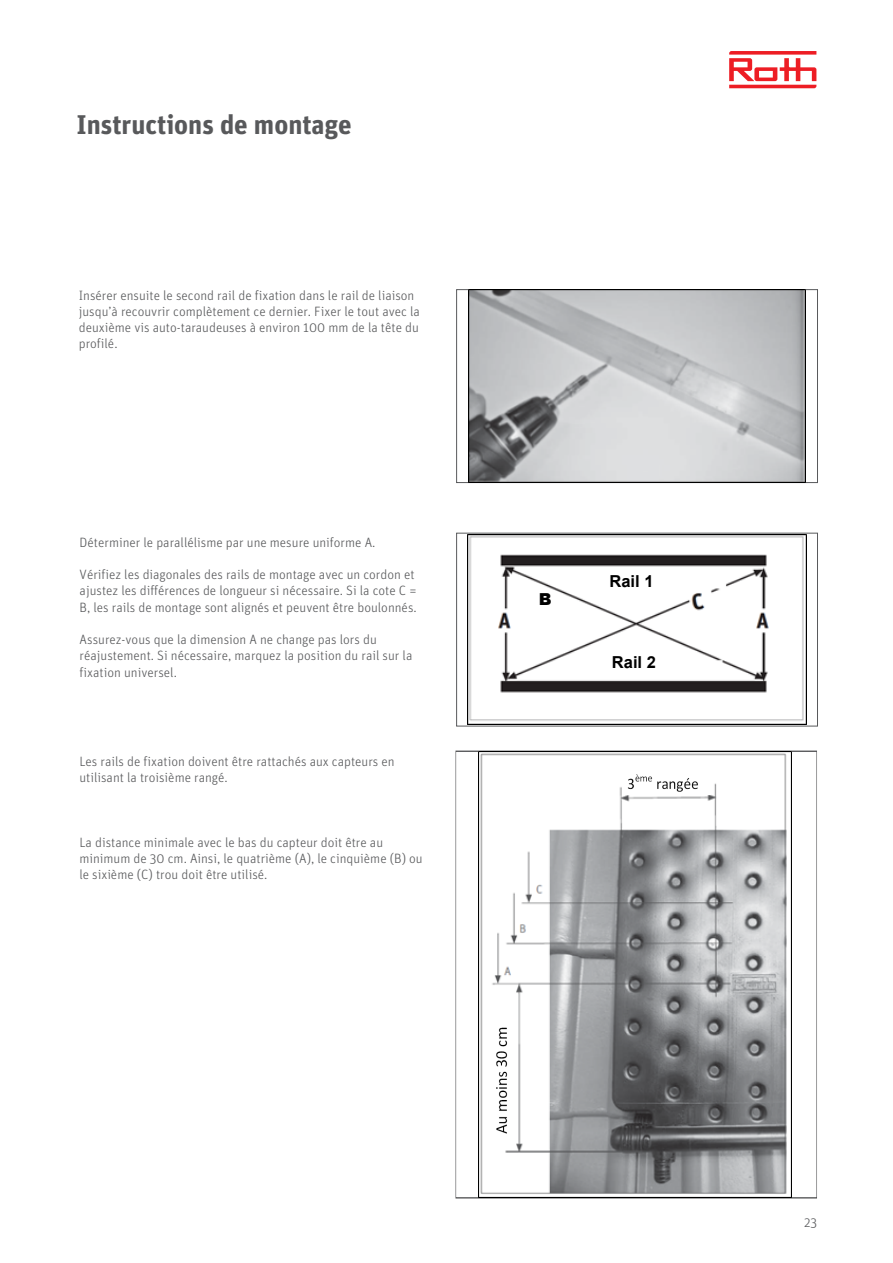
<style>
.page{position:relative;width:893px;height:1263px;background:#fff}
.page>*{position:absolute;margin:0;border:0;box-sizing:border-box;transform-origin:0 0}
.t1{font:700 27px "Unit OT";color:#58595b}
.t2{font:700 16.5px "Arial";color:#000}
.t3{font:900 16.5px "Arial";color:#000}
.t4{font:300 13.5px/16.2px "Unit OT";color:#58595b}
</style>
<div class="page">
<div style="left:456px;top:289px;width:362px;height:194px;border:1px solid #58595b"></div>
<div style="left:456px;top:533px;width:362px;height:193px;border:1px solid #58595b"></div>
<img style="left:468px;top:290px;width:338px;height:192px">
<img style="left:467px;top:534px;width:340px;height:191px">
<img style="left:478px;top:751px;width:314px;height:447px">
<img style="left:486px;top:1007px;width:29px;height:130px">
<img style="left:624px;top:773px;width:86px;height:21px">
<svg style="left:729px;top:51px;width:87px;height:37px"></svg>
<h1 class="t1" style="left:77px;top:107px;width:277px">Instructions de montage</h1>
<p class="t4" style="left:79px;top:287px;width:343px">Insérer ensuite le second rail de fixation dans le rail de liaison jusqu’à recouvrir complètement ce dernier. Fixer le tout avec la deuxième vis auto-taraudeuses à environ 100 mm de la tête du profilé.</p>
<p class="t4" style="left:80px;top:534px;width:297px">Déterminer le parallélisme par une mesure uniforme A.</p>
<p class="t4" style="left:80px;top:567px;width:339px">Vérifiez les diagonales des rails de montage avec un cordon et ajustez les différences de longueur si nécessaire. Si la cote C =<br>B, les rails de montage sont alignés et peuvent être boulonnés.</p>
<p class="t4" style="left:80px;top:631px;width:334px">Assurez-vous que la dimension A ne change pas lors du réajustement. Si nécessaire, marquez la position du rail sur la fixation universel.</p>
<p class="t4" style="left:79px;top:753px;width:317px">Les rails de fixation doivent être rattachés aux capteurs en utilisant la troisième rangé.</p>
<p class="t4" style="left:79px;top:834px;width:345px">La distance minimale avec le bas du capteur doit être au minimum de 30 cm. Ainsi, le quatrième (A), le cinquième (B) ou le sixième (C) trou doit être utilisé.</p>
<p class="t3" style="left:539px;top:587px;width:14px">B</p>
<p class="t2" style="left:610px;top:570px;width:46px">Rail 1</p>
<p class="t2" style="left:612px;top:651px;width:46px">Rail 2</p>
<p class="t4" style="left:804px;top:1214px;width:15px">23</p>
</div>
